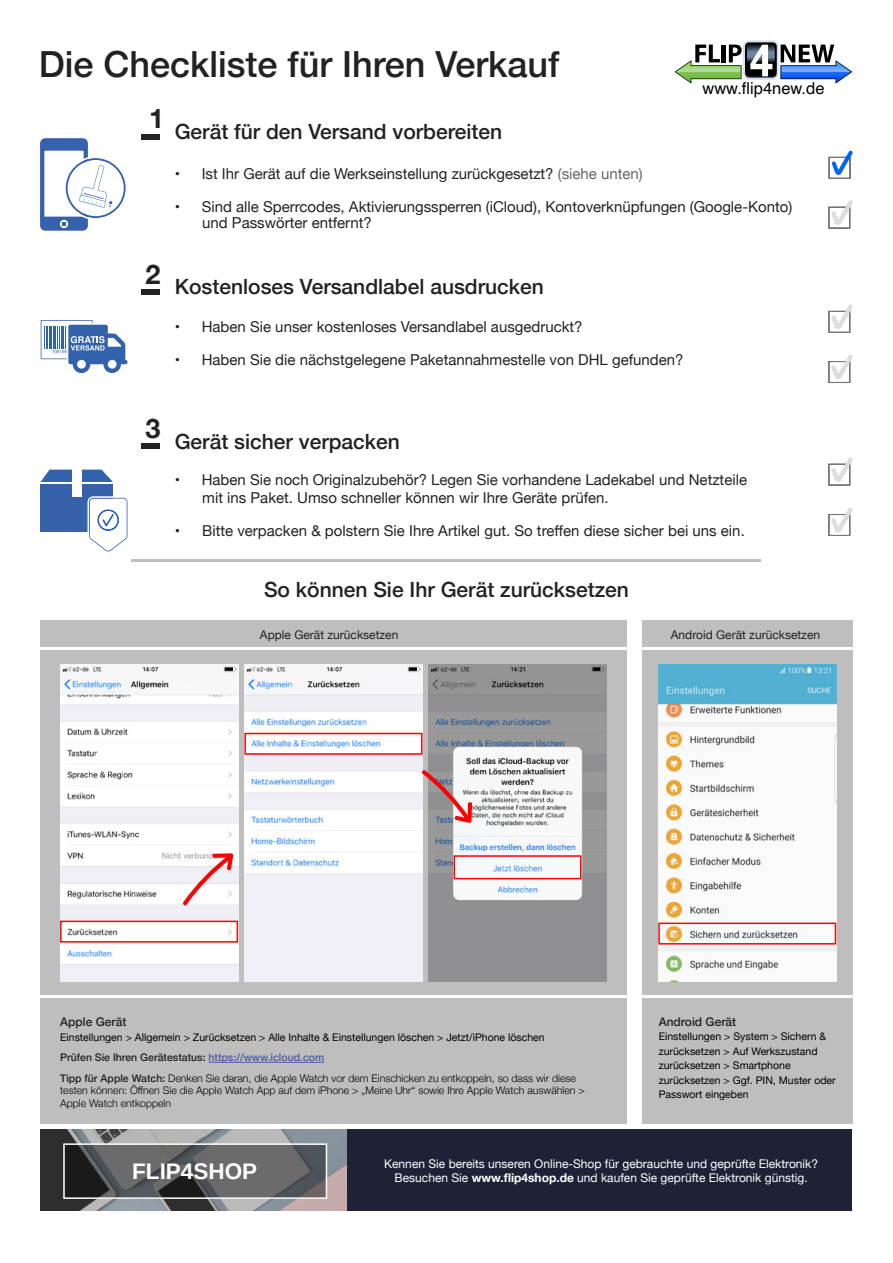
<style>
.page{position:relative;width:893px;height:1263px;background:#fff}
.page>*{position:absolute;margin:0;border:0;box-sizing:border-box;transform-origin:0 0}
.t1{font:500 36px "Helvetica Neue";color:#222}
.t2{font:700 27px "Helvetica Neue";color:#222}
.t3{font:700 22.5px "Arimo";color:#fff}
.t4{font:500 21px "Helvetica Neue";color:#222}
.t5{font:16.5px "Helvetica";color:#000}
.t6{font:15px/16.5px "Helvetica Neue";color:#222}
.t7{font:12px/14.4px "Helvetica Neue";color:#fff;text-align:center}
.t8{font:12px "Helvetica Neue";color:#222}
.t9{font:500 12px "Helvetica Neue";color:#222}
.t10{font:10.5px/14.4px "Helvetica Neue";color:#000}
.t11{font:300 10.5px/12.6px "Helvetica Neue";color:#000}
.t12{font:500 10.5px "Helvetica Neue";color:#222}
.s1{color:#666}
.s2{color:#4a5aa5}
.s3{font-weight:500;color:#222}
.s4{font-weight:700}
</style>
<div class="page">
<div style="left:642px;top:620px;width:210px;height:503px;background:#bebebe"></div>
<div style="left:40px;top:620px;width:586px;height:503px;background:#bebebe"></div>
<div style="left:40px;top:1130px;width:812px;height:81px;background:#1d2236"></div>
<div style="left:40px;top:484px;width:73px;height:47px;background:#3661ab"></div>
<svg style="left:40px;top:470px;width:73px;height:12px"></svg>
<div style="left:72px;top:467px;width:9px;height:30px;background:#fff"></div>
<svg style="left:87px;top:496px;width:41px;height:56px"></svg>
<svg style="left:674px;top:40px;width:178px;height:44px"></svg>
<div style="left:142px;top:134px;width:18px;height:6px;background:#222"></div>
<svg style="left:829px;top:150px;width:24px;height:29px"></svg>
<svg style="left:828px;top:200px;width:25px;height:29px"></svg>
<svg style="left:828px;top:304px;width:25px;height:29px"></svg>
<svg style="left:828px;top:355px;width:25px;height:28px"></svg>
<svg style="left:41px;top:320px;width:87px;height:53px"></svg>
<svg style="left:828px;top:457px;width:25px;height:28px"></svg>
<svg style="left:828px;top:508px;width:25px;height:28px"></svg>
<div style="left:142px;top:289px;width:18px;height:6px;background:#222"></div>
<div style="left:142px;top:444px;width:18px;height:5px;background:#222"></div>
<svg style="left:40px;top:138px;width:86px;height:93px"></svg>
<img style="left:244px;top:664px;width:178px;height:317px">
<img style="left:658px;top:664px;width:178px;height:317px">
<div style="left:658px;top:922px;width:178px;height:22px;border:2px solid #f00"></div>
<img style="left:60px;top:664px;width:178px;height:317px">
<img style="left:429px;top:664px;width:178px;height:317px">
<div style="left:244px;top:733px;width:179px;height:22px;border:2px solid #f00"></div>
<div style="left:454px;top:855px;width:127px;height:24px;border:2px solid #f00"></div>
<svg style="left:182px;top:853px;width:51px;height:54px;background:#f6d1d3"></svg>
<svg style="left:420px;top:769px;width:52px;height:54px;background:#c3a1a4"></svg>
<hr style="left:16px;top:647px;width:840px;height:3px;background:#fff">
<div style="left:60px;top:921px;width:178px;height:22px;border:2px solid #f00"></div>
<hr style="left:16px;top:995px;width:840px;height:2px;background:#fff">
<hr style="left:132px;top:559px;width:629px;height:3px;background:#bebebe">
<hr style="left:209px;top:1062px;width:115px;height:1px;background:#4a5aa5">
<svg style="left:40px;top:1130px;width:307px;height:81px;background:#838284"></svg>
<svg style="left:66px;top:1146px;width:258px;height:50px;background:#555658"></svg>
<div style="left:63px;top:1143px;width:264px;height:56px;border:2px solid #fff"></div>
<h1 class="t1" style="left:39px;top:36px;width:522px">Die Checkliste für Ihren Verkauf</h1>
<p class="t5" style="left:702px;top:76px;width:123px">www.flip4new.de</p>
<h2 class="t2" style="left:149px;top:98px;width:17px">1</h2>
<h2 class="t2" style="left:145px;top:253px;width:17px">2</h2>
<h3 class="t4" style="left:175px;top:115px;width:329px">Gerät für den Versand vorbereiten</h3>
<p class="t6" style="left:175px;top:166px;width:470px">• Ist Ihr Gerät auf die Werkseinstellung zurückgesetzt? <span class="s1">(siehe unten)</span></p>
<p class="t6" style="left:202px;top:199px;width:592px;text-indent:-28px">• Sind alle Sperrcodes, Aktivierungssperren (iCloud), Kontoverknüpfungen (Google-Konto) und Passwörter entfernt?</p>
<h3 class="t4" style="left:175px;top:270px;width:371px">Kostenloses Versandlabel ausdrucken</h3>
<p class="t6" style="left:175px;top:320px;width:409px">• Haben Sie unser kostenloses Versandlabel ausgedruckt?</p>
<p class="t6" style="left:175px;top:353px;width:510px">• Haben Sie die nächstgelegene Paketannahmestelle von DHL gefunden?</p>
<h2 class="t2" style="left:145px;top:407px;width:17px">3</h2>
<h3 class="t4" style="left:175px;top:424px;width:227px">Gerät sicher verpacken</h3>
<p class="t6" style="left:202px;top:471px;width:546px;line-height:18px;text-indent:-28px">• Haben Sie noch Originalzubehör? Legen Sie vorhandene Ladekabel und Netzteile mit ins Paket. Umso schneller können wir Ihre Geräte prüfen.</p>
<p class="t6" style="left:175px;top:523px;width:572px">• Bitte verpacken &amp; polstern Sie Ihre Artikel gut. So treffen diese sicher bei uns ein.</p>
<h3 class="t4" style="left:264px;top:573px;width:366px">So können Sie Ihr Gerät zurücksetzen</h3>
<p class="t8" style="left:260px;top:626px;width:140px">Apple Gerät zurücksetzen</p>
<p class="t8" style="left:671px;top:626px;width:151px">Android Gerät zurücksetzen</p>
<p class="t9" style="left:60px;top:1012px;width:68px">Apple Gerät</p>
<p class="t10" style="left:60px;top:1030px;width:486px">Einstellungen &gt; Allgemein &gt; Zurücksetzen &gt; Alle Inhalte &amp; Einstellungen löschen &gt; Jetzt/iPhone löschen</p>
<p class="t12" style="left:60px;top:1049px;width:266px">Prüfen Sie Ihren Gerätestatus: <span class="s2">https://www.icloud.com</span></p>
<p class="t11" style="left:60px;top:1071px;width:526px"><span class="s3">Tipp für Apple Watch:</span> Denken Sie daran, die Apple Watch vor dem Einschicken zu entkoppeln, so dass wir diese testen können: Öffnen Sie die Apple Watch App auf dem iPhone &gt; „Meine Uhr“ sowie Ihre Apple Watch auswählen &gt;<br>Apple Watch entkoppeln</p>
<p class="t9" style="left:659px;top:1012px;width:79px">Android Gerät</p>
<p class="t10" style="left:659px;top:1030px;width:179px">Einstellungen &gt; System &gt; Sichern &amp; zurücksetzen &gt; Auf Werkszustand zurücksetzen &gt; Smartphone zurücksetzen &gt; Ggf. PIN, Muster oder<br>Passwort eingeben</p>
<h3 class="t3" style="left:132px;top:1155px;width:127px">FLIP4SHOP</h3>
<p class="t7" style="left:384px;top:1157px;width:435px">Kennen Sie bereits unseren Online-Shop für gebrauchte und geprüfte Elektronik?<br>Besuchen Sie <span class="s4">www.flip4shop.de</span> und kaufen Sie geprüfte Elektronik günstig.</p>
</div>
